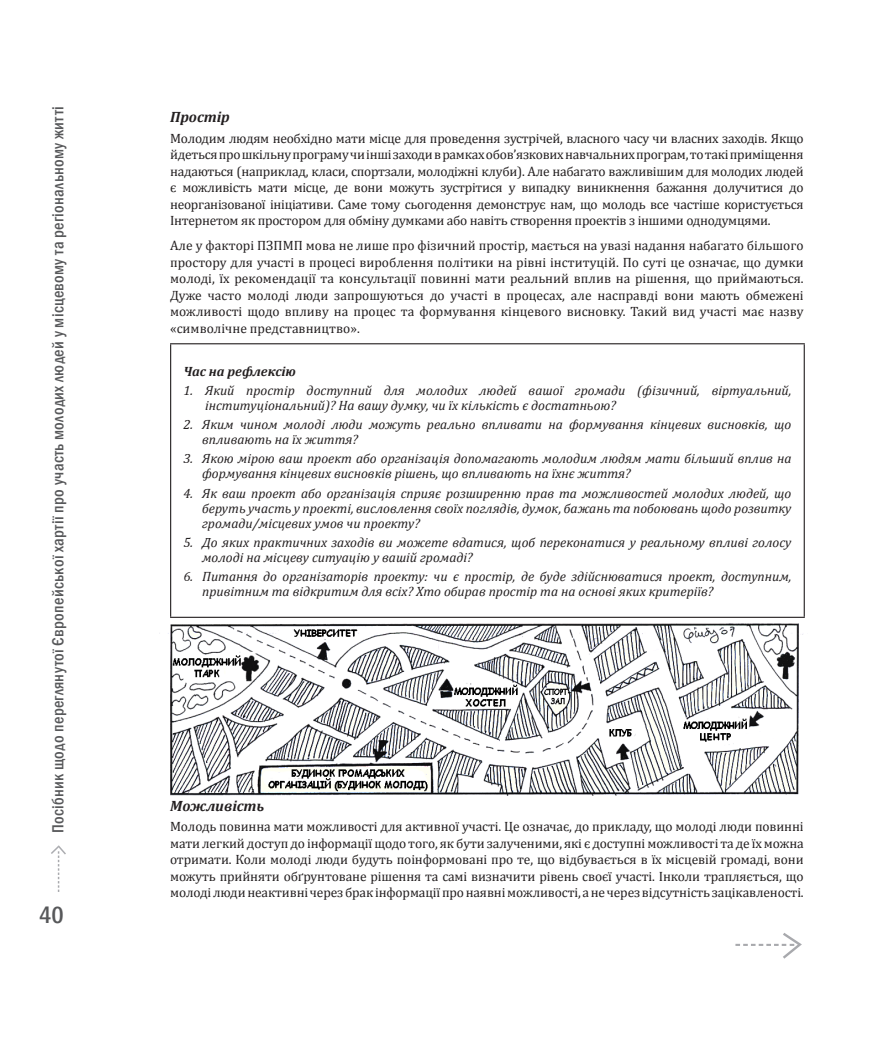
<style>
.page{position:relative;width:893px;height:1063px;background:#fff}
.page>*{position:absolute;margin:0;border:0;box-sizing:border-box;transform-origin:0 0}
.t1{font:500 condensed 24px "Franklin Gothic";color:#57585a}
.t2{font:500 condensed 16.5px "Franklin Gothic";letter-spacing:.02em;color:#57585a}
.Sous-titre_italique{font:italic 700 15px "Cambria";color:#231f20}
.Texte_courant{font:13.5px/16.5px "Cambria";letter-spacing:-.01em;color:#231f20;text-align:justify}
.Tableau_contenu{font:italic 13.5px/15px "Cambria";color:#231f20}
.Tableau_contenu-2{font:italic 700 13.5px "Cambria";color:#231f20}
</style>
<div class="page">
<svg style="left:735px;top:933px;width:67px;height:26px"></svg>
<svg style="left:51px;top:845px;width:15px;height:47px"></svg>
<hr style="left:170px;top:343px;width:635px;height:1px;background:#231f20">
<hr style="left:170px;top:344px;width:1px;height:273px;background:#231f20">
<hr style="left:804px;top:344px;width:1px;height:273px;background:#231f20">
<hr style="left:170px;top:617px;width:635px;height:1px;background:#231f20">
<img style="left:168px;top:623px;width:635px;height:172px">
<p class="t2" style="left:47px;top:833px;width:729px;rotate:-90deg">Посібник щодо переглянутої Європейської хартії про участь молодих людей у місцевому та регіональному житті</p>
<h1 class="t1" style="left:39px;top:899px;width:26px">40</h1>
<p class="Sous-titre_italique" style="left:170px;top:107px;width:61px">Простір</p>
<p class="Texte_courant" style="left:170px;top:130px;width:635px">Молодим людям необхідно мати місце для проведення зустрічей, власного часу чи власних заходів. Якщо йдеться про шкільну програму чи інші заходи в рамках обов’язкових навчальних програм, то такі приміщення надаються (наприклад, класи, спортзали, молодіжні клуби). Але набагато важливішим для молодих людей є можливість мати місце, де вони можуть зустрітися у випадку виникнення бажання долучитися до неорганізованої ініціативи. Саме тому сьогодення демонструє нам, що молодь все частіше користується Інтернетом як простором для обміну думками або навіть створення проектів з іншими однодумцями.</p>
<p class="Texte_courant" style="left:170px;top:238px;width:635px">Але у факторі ПЗПМП мова не лише про фізичний простір, мається на увазі надання набагато більшого простору для участі в процесі вироблення політики на рівні інституцій. По суті це означає, що думки молоді, їх рекомендації та консультації повинні мати реальний вплив на рішення, що приймаються.<br>Дуже часто молоді люди запрошуються до участі в процесах, але насправді вони мають обмежені можливості щодо впливу на процес та формування кінцевого висновку. Такий вид участі має назву «символічне представництво».</p>
<p class="Tableau_contenu-2" style="left:183px;top:361px;width:114px">Час на рефлексію</p>
<p class="Tableau_contenu" style="left:205px;top:382px;width:588px;text-indent:-22px">1. Який простір доступний для молодих людей вашої громади (фізичний, віртуальний, інституціональний)? На вашу думку, чи їх кількість є достатньою?</p>
<p class="Tableau_contenu" style="left:202px;top:416px;width:591px;text-indent:-19px">2. Яким чином молоді люди можуть реально впливати на формування кінцевих висновків, що впливають на їх життя?</p>
<p class="Tableau_contenu" style="left:202px;top:451px;width:591px;text-indent:-19px">3. Якою мірою ваш проект або організація допомагають молодим людям мати більший вплив на формування кінцевих висновків рішень, що впливають на їхнє життя?</p>
<p class="Tableau_contenu" style="left:202px;top:485px;width:591px;text-align:justify;text-indent:-19px">4. Як ваш проект або організація сприяє розширенню прав та можливостей молодих людей, що беруть участь у проекті, висловлення своїх поглядів, думок, бажань та побоювань щодо розвитку громади/місцевих умов чи проекту?</p>
<p class="Tableau_contenu" style="left:202px;top:534px;width:591px;text-indent:-19px">5. До яких практичних заходів ви можете вдатися, щоб переконатися у реальному впливі голосу молоді на місцеву ситуацію у вашій громаді?</p>
<p class="Tableau_contenu" style="left:202px;top:568px;width:591px;text-indent:-19px">6. Питання до організаторів проекту: чи є простір, де буде здійснюватися проект, доступним, привітним та відкритим для всіх? Хто обирав простір та на основі яких критеріїв?</p>
<p class="Sous-titre_italique" style="left:170px;top:795px;width:96px">Можливість</p>
<p class="Texte_courant" style="left:170px;top:819px;width:635px">Молодь повинна мати можливості для активної участі. Це означає, до прикладу, що молоді люди повинні мати легкий доступ до інформації щодо того, як бути залученими, які є доступні можливості та де їх можна отримати. Коли молоді люди будуть поінформовані про те, що відбувається в їх місцевій громаді, вони можуть прийняти обґрунтоване рішення та самі визначити рівень своєї участі. Інколи трапляється, що молоді люди неактивні через брак інформації про наявні можливості, а не через відсутність зацікавленості.</p>
</div>
